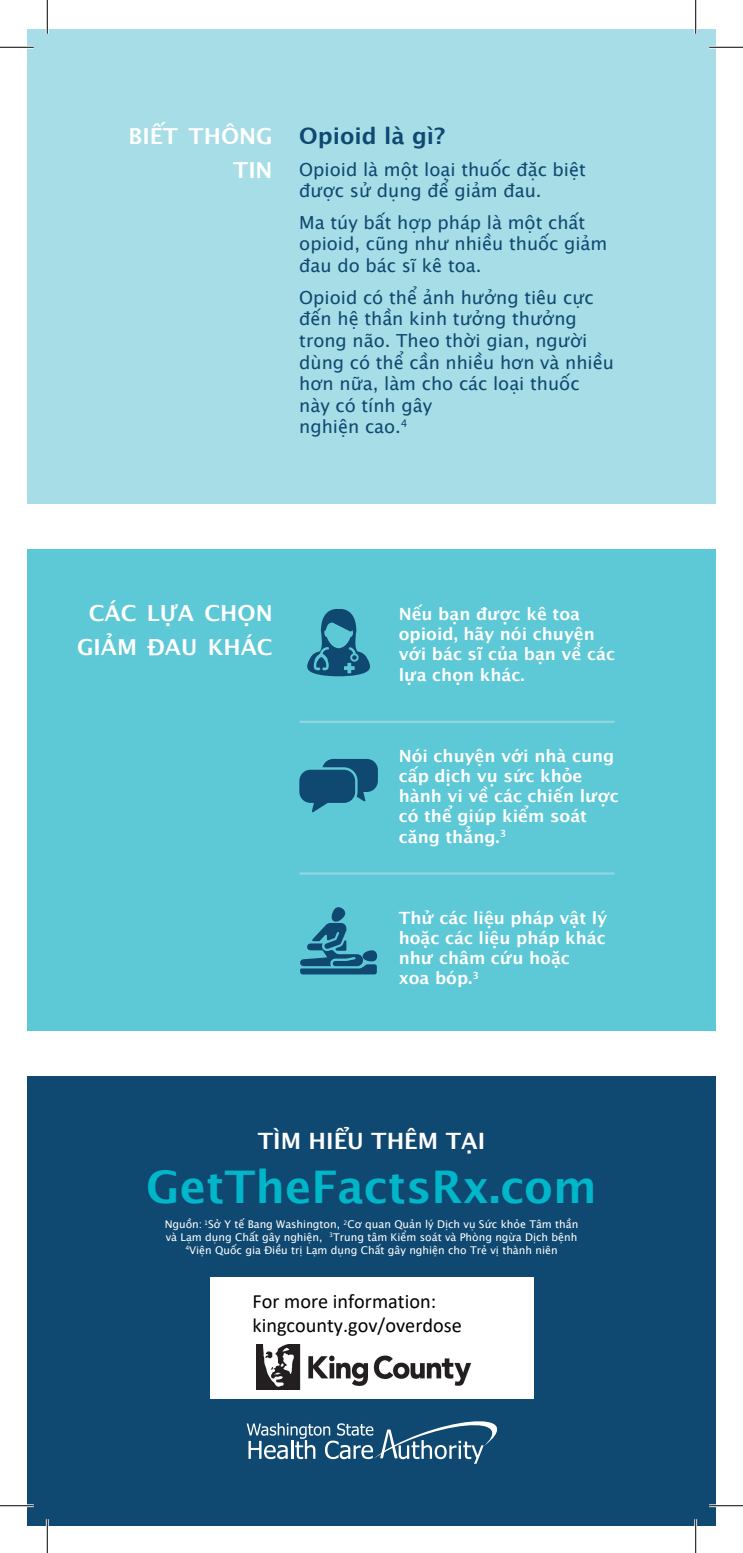
<style>
.page{position:relative;width:743px;height:1553px;background:#fff}
.page>*{position:absolute;margin:0;border:0;box-sizing:border-box;transform-origin:0 0}
.t1{font:700 45px "Lucida Grande";color:#00b6c8}
.t2{font:700 22.5px "Lucida Grande";color:#fff}
.t3{font:700 22.5px "Lucida Grande";color:#0f4870}
.t4{font:700 22.05px/33.8px "Lucida Grande";color:#fff;text-align:center}
.t5{font:20.25px/24.3px "Calibri";color:#000}
.t6{font:18px/21.6px "Lucida Grande";color:#0f4870}
.t7{font:700 16.88px/20.2px "Lucida Grande";color:#fff}
.t8{font:10.58px/12.8px "Lucida Grande";color:#fff;text-align:center}
</style>
<div class="page">
<div style="left:28px;top:29px;width:688px;height:489px;background:#a6dde6"></div>
<div style="left:28px;top:521px;width:688px;height:510px;background:#5dc8d6"></div>
<div style="left:28px;top:1044px;width:688px;height:482px;background:#0f4870"></div>
<div style="left:27px;top:504px;width:689px;height:44px;background:#fff"></div>
<div style="left:27px;top:1031px;width:689px;height:45px;background:#fff"></div>
<hr style="left:299px;top:720px;width:315px;height:3px;background:#91d6e0">
<hr style="left:299px;top:872px;width:315px;height:2px;background:#91d6e0">
<svg style="left:307px;top:609px;width:63px;height:67px"></svg>
<svg style="left:299px;top:759px;width:79px;height:53px"></svg>
<svg style="left:300px;top:907px;width:77px;height:67px"></svg>
<svg style="left:247px;top:1421px;width:251px;height:42px"></svg>
<div style="left:210px;top:1277px;width:323px;height:121px;background:#fff"></div>
<hr style="left:0;top:46px;width:34px;height:3px;background:#fff">
<hr style="left:709px;top:46px;width:33px;height:3px;background:#fff">
<hr style="left:0;top:1504px;width:34px;height:3px;background:#fff">
<hr style="left:709px;top:1504px;width:33px;height:3px;background:#fff">
<hr style="left:46px;top:0;width:3px;height:34px;background:#fff">
<hr style="left:46px;top:1519px;width:3px;height:33px;background:#fff">
<hr style="left:694px;top:0;width:3px;height:34px;background:#fff">
<hr style="left:694px;top:1519px;width:3px;height:33px;background:#fff">
<hr style="left:0;top:47px;width:34px;height:1px;background:#000">
<hr style="left:709px;top:47px;width:33px;height:1px;background:#000">
<hr style="left:0;top:1505px;width:34px;height:1px;background:#000">
<hr style="left:709px;top:1505px;width:33px;height:1px;background:#000">
<hr style="left:47px;top:0;width:1px;height:34px;background:#000">
<hr style="left:47px;top:1519px;width:1px;height:33px;background:#000">
<hr style="left:695px;top:0;width:1px;height:34px;background:#000">
<hr style="left:695px;top:1519px;width:1px;height:33px;background:#000">
<img style="left:256px;top:1344px;width:214px;height:45px">
<p class="t4" style="left:128px;top:119px;width:146px;text-align:right">BIẾT THÔNG<br>TIN</p>
<p class="t3" style="left:299px;top:117px;width:148px">Opioid là gì?</p>
<p class="t6" style="left:299px;top:158px;width:288px">Opioid là một loại thuốc đặc biệt được sử dụng để giảm đau.</p>
<p class="t6" style="left:299px;top:212px;width:309px">Ma túy bất hợp pháp là một chất opioid, cũng như nhiều thuốc giảm đau do bác sĩ kê toa.</p>
<p class="t6" style="left:299px;top:287px;width:316px">Opioid có thể ảnh hưởng tiêu cực đến hệ thần kinh tưởng thưởng trong não. Theo thời gian, người dùng có thể cần nhiều hơn và nhiều hơn nữa, làm cho các loại thuốc này có tính gây<br>nghiện cao.<sup>4</sup></p>
<p class="t4" style="left:77px;top:596px;width:197px">CÁC LỰA CHỌN<br>GIẢM ĐAU KHÁC</p>
<p class="t7" style="left:398px;top:603px;width:218px">Nếu bạn được kê toa opioid, hãy nói chuyện với bác sĩ của bạn về các lựa chọn khác.</p>
<p class="t7" style="left:398px;top:745px;width:221px">Nói chuyện với nhà cung cấp dịch vụ sức khỏe hành vi về các chiến lược có thể giúp kiểm soát căng thẳng.<sup>3</sup></p>
<p class="t7" style="left:398px;top:907px;width:210px">Thử các liệu pháp vật lý hoặc các liệu pháp khác như châm cứu hoặc<br>xoa bóp.<sup>3</sup></p>
<p class="t2" style="left:258px;top:1122px;width:229px">TÌM HIỂU THÊM TẠI</p>
<h1 class="t1" style="left:146px;top:1150px;width:452px">GetTheFactsRx.com</h1>
<p class="t8" style="left:165px;top:1218px;width:415px">Nguồn: <sup>1</sup>Sở Y tế Bang Washington, <sup>2</sup>Cơ quan Quản lý Dịch vụ Sức khỏe Tâm thần và Lạm dụng Chất gây nghiện, <sup>3</sup>Trung tâm Kiểm soát và Phòng ngừa Dịch bệnh<br><sup>4</sup>Viện Quốc gia Điều trị Lạm dụng Chất gây nghiện cho Trẻ vị thành niên</p>
<p class="t5" style="left:252px;top:1288px;width:211px">For more information: kingcounty.gov/overdose</p>
</div>
